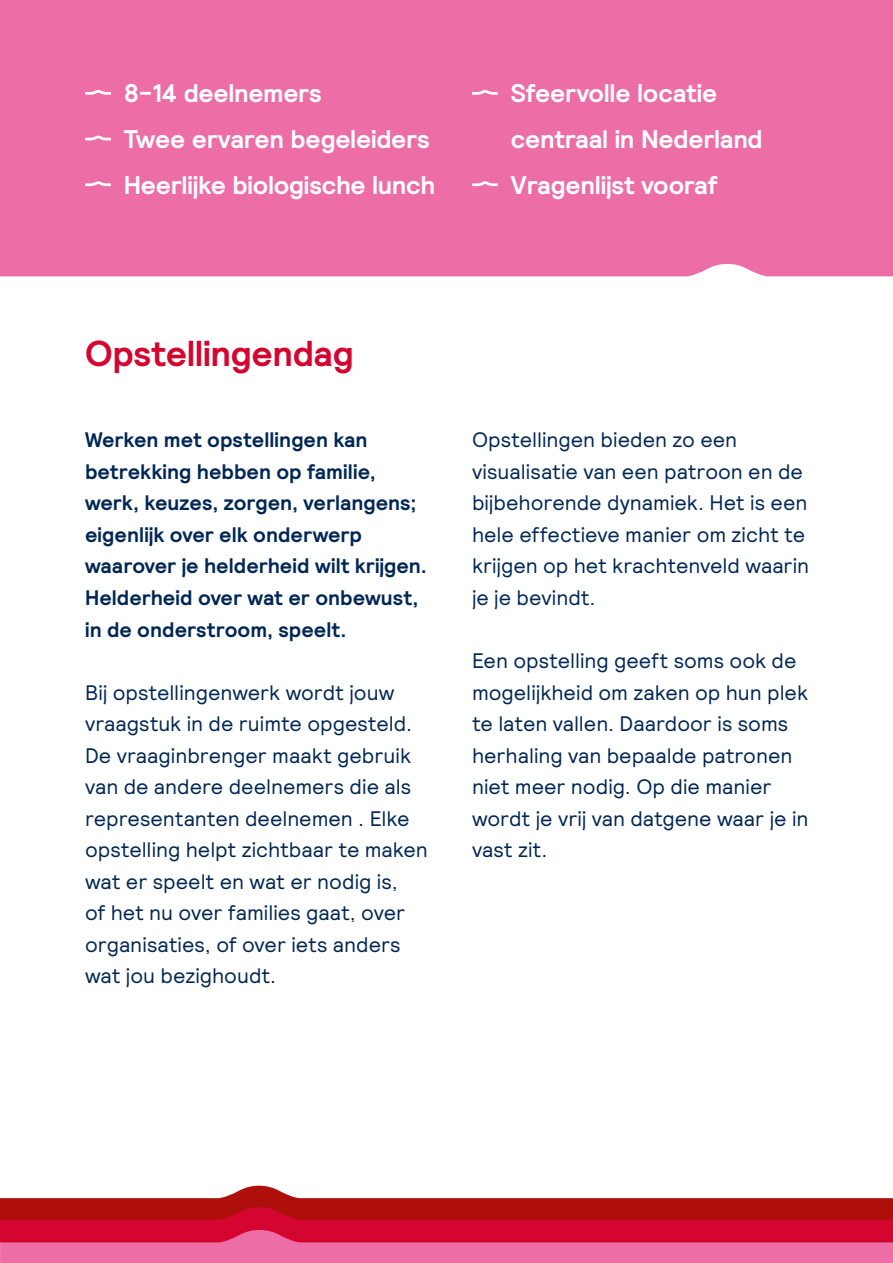
<style>
.page{position:relative;width:893px;height:1263px;background:#fff}
.page>*{position:absolute;margin:0;border:0;box-sizing:border-box;transform-origin:0 0}
.t1{font:700 36px "Relative";letter-spacing:-.01em;color:#d40630}
.t2{font:700 25.5px/45.8px "Relative";letter-spacing:-.01em;color:#fff}
.t3{font:21px/31.5px "Relative";color:#002754}
.t4{font:700 21px/31.5px "Relative";color:#002754}
</style>
<div class="page">
<div style="left:0;top:0;width:893px;height:234px;background:#ed6ea7"></div>
<div style="left:0;top:234px;width:893px;height:42px;background:#ed6ea7"></div>
<div style="left:0;top:1228px;width:893px;height:35px;background:#ed6ea7"></div>
<svg style="left:0;top:1186px;width:893px;height:56px"></svg>
<svg style="left:85px;top:89px;width:26px;height:6px"></svg>
<svg style="left:85px;top:135px;width:26px;height:6px"></svg>
<svg style="left:85px;top:181px;width:26px;height:6px"></svg>
<svg style="left:472px;top:89px;width:26px;height:6px"></svg>
<svg style="left:472px;top:181px;width:26px;height:6px"></svg>
<p class="t2" style="left:124px;top:70px;width:313px">8-14 deelnemers<br>Twee ervaren begeleiders<br>Heerlijke biologische lunch</p>
<p class="t2" style="left:511px;top:70px;width:253px">Sfeervolle locatie centraal in Nederland<br>Vragenlijst vooraf</p>
<h1 class="t1" style="left:85px;top:330px;width:270px">Opstellingendag</h1>
<p class="t4" style="left:85px;top:424px;width:343px">Werken met opstellingen kan betrekking hebben op familie, werk, keuzes, zorgen, verlangens; eigenlijk over elk onderwerp waarover je helderheid wilt krijgen.<br>Helderheid over wat er onbewust, in de onderstroom, speelt.</p>
<p class="t3" style="left:85px;top:676px;width:344px">Bij opstellingenwerk wordt jouw vraagstuk in de ruimte opgesteld.<br>De vraaginbrenger maakt gebruik van de andere deelnemers die als representanten deelnemen . Elke opstelling helpt zichtbaar te maken wat er speelt en wat er nodig is,<br>of het nu over families gaat, over organisaties, of over iets anders wat jou bezighoudt.</p>
<p class="t3" style="left:472px;top:424px;width:339px">Opstellingen bieden zo een visualisatie van een patroon en de bijbehorende dynamiek. Het is een hele effectieve manier om zicht te krijgen op het krachtenveld waarin je je bevindt.</p>
<p class="t3" style="left:472px;top:644px;width:338px">Een opstelling geeft soms ook de mogelijkheid om zaken op hun plek te laten vallen. Daardoor is soms herhaling van bepaalde patronen niet meer nodig. Op die manier wordt je vrij van datgene waar je in vast zit.</p>
</div>
